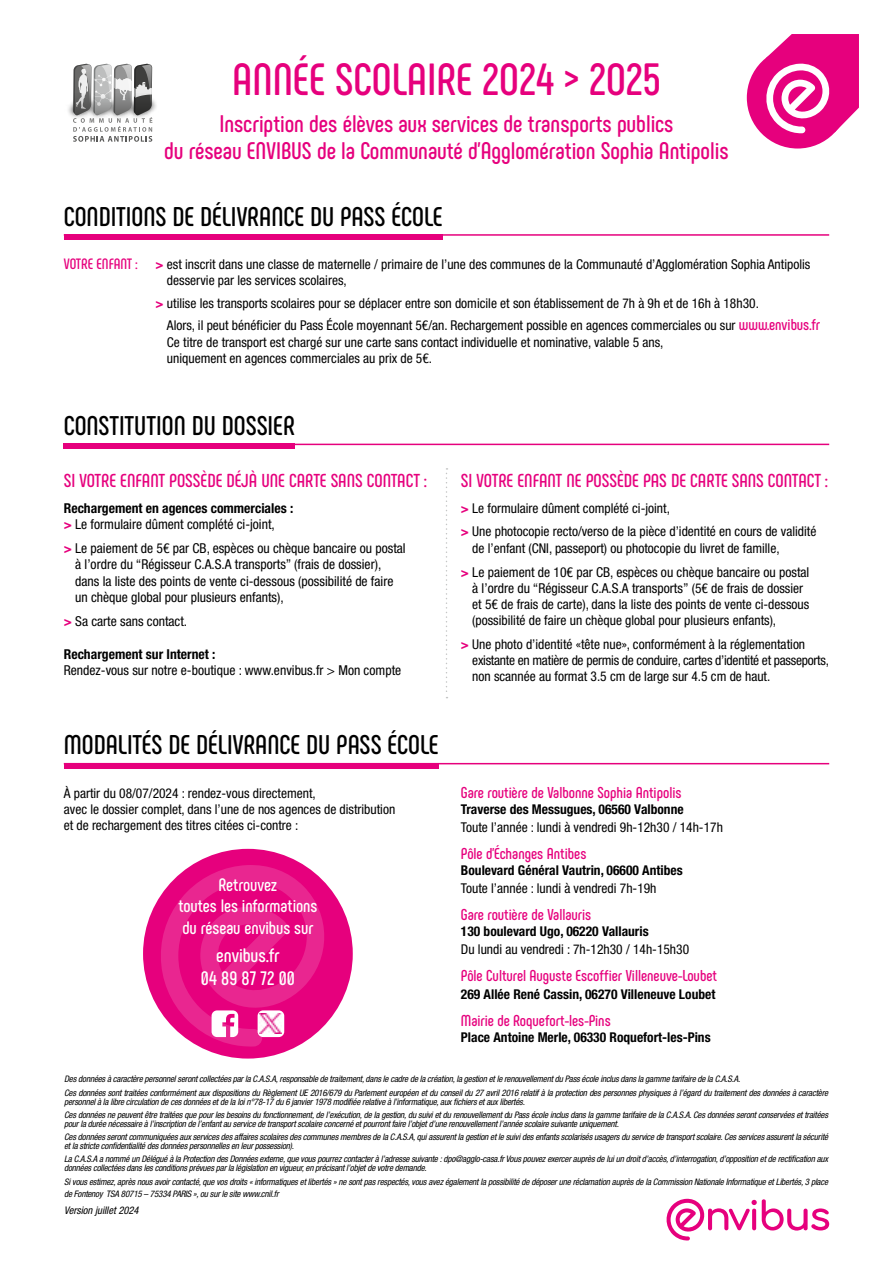
<style>
.page{position:relative;width:893px;height:1263px;background:#fff}
.page>*{position:absolute;margin:0;border:0;box-sizing:border-box;transform-origin:0 0}
.t1{font:700 45px "Phenomena";color:#e6007d}
.t2{font:700 27px "Phenomena";color:#000}
.t3{font:700 24px/27px "Phenomena";color:#e6007d;text-align:center}
.t4{font:700 19.5px/23.4px "Phenomena";color:#fff;text-align:center}
.t5{font:700 18.75px "Phenomena";color:#e6007d}
.t6{font:700 18px/21.6px "Phenomena";color:#fff;text-align:center}
.t7{font:700 15.75px "Phenomena";color:#e6007d}
.t8{font:condensed 13.65px/16.4px "Helvetica Neue LT Std";color:#000}
.t9{font:700 condensed 13.65px "Helvetica Neue LT Std";color:#000}
.t10{font:condensed 13.5px/16.2px "Helvetica Neue LT Std";color:#000}
.t11{font:700 condensed 13.5px "Helvetica Neue LT Std";color:#000}
.t12{font:italic condensed 10.5px "Helvetica Neue LT Std";color:#000}
.t13{font:italic condensed 9px/13.2px "Helvetica Neue LT Std";letter-spacing:-.02em;color:#000}
.s1{font-family:"Phenomena";font-weight:700;font-stretch:normal;font-size:15px;color:#e6007d}
.s2{font-weight:700;color:#e6007d}
.s3{font-family:"Phenomena";font-weight:700;font-stretch:normal;font-size:15.75px;color:#e6007d}
.s4{font-weight:700}
.s5{font-weight:700;font-size:13.5px;color:#e6007d}
.s6{font-size:13.5px}
</style>
<div class="page">
<div style="left:143px;top:849px;width:210px;height:209px;background:#e6007d;border-radius:50%"></div>
<div style="left:747px;top:47px;width:101px;height:102px;background:#e6007d;border-radius:50%"></div>
<svg style="left:766px;top:34px;width:93px;height:99px"></svg>
<img style="left:68px;top:102px;width:5px;height:15px">
<img style="left:152px;top:99px;width:4px;height:22px">
<svg style="left:73px;top:64px;width:79px;height:78px"></svg>
<hr style="left:64px;top:444px;width:765px;height:1px;background:#e6007d">
<hr style="left:64px;top:763px;width:765px;height:1px;background:#e6007d">
<svg style="left:446px;top:468px;width:1px;height:230px"></svg>
<div style="left:64px;top:444px;width:231px;height:5px;background:#e6007d"></div>
<div style="left:64px;top:763px;width:375px;height:5px;background:#e6007d"></div>
<svg style="left:666px;top:1198px;width:163px;height:43px"></svg>
<hr style="left:64px;top:234px;width:765px;height:2px;background:#e6007d">
<div style="left:64px;top:234px;width:378px;height:6px;background:#e6007d"></div>
<svg style="left:152px;top:864px;width:177px;height:183px"></svg>
<div style="left:258px;top:1010px;width:26px;height:27px;background:#fff;border-radius:5px"></div>
<img style="left:260px;top:1013px;width:22px;height:21px">
<h1 class="t1" style="left:232px;top:52px;width:430px">ANNÉE SCOLAIRE 2O24 &gt; 2O25</h1>
<h3 class="t3" style="left:164px;top:110px;width:566px">Inscription des élèves aux services de transports publics<br>du réseau ENVIBUS de la Communauté d’Agglomération Sophia Antipolis</h3>
<h2 class="t2" style="left:64px;top:200px;width:380px">CONDITIONS DE DÉLIVRANCE DU PASS ÉCOLE</h2>
<h3 class="t10" style="left:167px;top:256px;width:645px;text-indent:-103px"><span class="s1">VOTRE ENFANT :</span> <span class="s2">&gt;</span> est inscrit dans une classe de maternelle / primaire de l’une des communes de la Communauté d’Agglomération Sophia Antipolis desservie par les services scolaires,</h3>
<p class="t10" style="left:167px;top:292px;width:655px;line-height:22.5px;text-indent:-11px"><span class="s2">&gt;</span> utilise les transports scolaires pour se déplacer entre son domicile et son établissement de 7h à 9h et de 16h à 18h30.<br>Alors, il peut bénéficier du Pass École moyennant 5€/an. Rechargement possible en agences commerciales ou sur <span class="s3">www.envibus.fr</span></p>
<h3 class="t10" style="left:167px;top:334px;width:498px">Ce titre de transport est chargé sur une carte sans contact individuelle et nominative, valable 5 ans, uniquement en agences commerciales au prix de 5€.</h3>
<h2 class="t2" style="left:64px;top:409px;width:233px">CONSTITUTION DU DOSSIER</h2>
<h3 class="t5" style="left:64px;top:469px;width:365px">SI VOTRE ENFANT POSSÈDE DÉJÀ UNE CARTE SANS CONTACT :</h3>
<h3 class="t5" style="left:461px;top:469px;width:369px">SI VOTRE ENFANT NE POSSÈDE PAS DE CARTE SANS CONTACT :</h3>
<h3 class="t8" style="left:64px;top:499px;width:231px"><span class="s4">Rechargement en agences commerciales : </span><span class="s2">&gt;</span> Le formulaire dûment complété ci-joint,</h3>
<h3 class="t8" style="left:75px;top:540px;width:332px;text-indent:-11px"><span class="s2">&gt;</span> Le paiement de 5€ par CB, espèces ou chèque bancaire ou postal à l’ordre du “Régisseur C.A.S.A transports” (frais de dossier), dans la liste des points de vente ci-dessous (possibilité de faire un chèque global pour plusieurs enfants),</h3>
<h3 class="t8" style="left:64px;top:613px;width:125px"><span class="s2">&gt;</span> Sa carte sans contact.</h3>
<h3 class="t9" style="left:64px;top:645px;width:153px">Rechargement sur Internet :</h3>
<h3 class="t8" style="left:64px;top:662px;width:339px">Rendez-vous sur notre e-boutique : www.envibus.fr &gt; Mon compte</h3>
<h3 class="t10" style="left:461px;top:496px;width:357px;line-height:23.7px"><span class="s2">&gt;</span> Le formulaire dûment complété ci-joint,<br><span class="s2">&gt;</span> Une photocopie recto/verso de la pièce d’identité en cours de validité</h3>
<h3 class="t10" style="left:472px;top:540px;width:309px">de l’enfant (CNI, passeport) ou photocopie du livret de famille,</h3>
<h3 class="t8" style="left:461px;top:563px;width:350px;text-align:center"><span class="s5">&gt;</span> Le paiement de 10€ par CB, espèces ou chèque bancaire ou postal à l’ordre du “Régisseur C.A.S.A transports” <span class="s6">(5€ de frais de dossier</span></h3>
<h3 class="t10" style="left:472px;top:596px;width:338px">et 5€ de frais de carte), dans la liste des points de vente ci-dessous (possibilité de faire un chèque global pour plusieurs enfants),</h3>
<h3 class="t10" style="left:472px;top:636px;width:358px;text-indent:-11px"><span class="s2">&gt;</span> Une photo d’identité «tête nue», conformément à la réglementation existante en matière de permis de conduire, cartes d’identité et passeports, non scannée au format 3.5 cm de large sur 4.5 cm de haut.</h3>
<h2 class="t2" style="left:64px;top:729px;width:376px">MODALITÉS DE DÉLIVRANCE DU PASS ÉCOLE</h2>
<h3 class="t10" style="left:64px;top:785px;width:333px">À partir du 08/07/2024 : rendez-vous directement,<br>avec le dossier complet, dans l’une de nos agences de distribution et de rechargement des titres citées ci-contre :</h3>
<h3 class="t7" style="left:461px;top:782px;width:222px">Gare routière de Valbonne Sophia Antipolis</h3>
<h3 class="t11" style="left:461px;top:801px;width:224px">Traverse des Messugues, 06560 Valbonne</h3>
<h3 class="t10" style="left:461px;top:819px;width:263px">Toute l’année : lundi à vendredi 9h-12h30 / 14h-17h</h3>
<h3 class="t7" style="left:461px;top:844px;width:127px">Pôle d’Échanges Antibes</h3>
<h3 class="t11" style="left:461px;top:862px;width:223px">Boulevard Général Vautrin, 06600 Antibes</h3>
<h3 class="t10" style="left:461px;top:880px;width:197px">Toute l’année : lundi à vendredi 7h-19h</h3>
<h3 class="t7" style="left:461px;top:905px;width:132px">Gare routière de Vallauris</h3>
<h3 class="t11" style="left:461px;top:923px;width:189px">130 boulevard Ugo, 06220 Vallauris</h3>
<h3 class="t10" style="left:461px;top:941px;width:230px">Du lundi au vendredi : 7h-12h30 / 14h-15h30</h3>
<h3 class="t7" style="left:461px;top:966px;width:258px">Pôle Culturel Auguste Escoffier Villeneuve-Loubet</h3>
<h3 class="t11" style="left:461px;top:986px;width:256px">269 Allée René Cassin, 06270 Villeneuve Loubet</h3>
<h3 class="t7" style="left:461px;top:1011px;width:151px">Mairie de Roquefort-les-Pins</h3>
<h3 class="t11" style="left:461px;top:1029px;width:251px">Place Antoine Merle, 06330 Roquefort-les-Pins</h3>
<p class="t13" style="left:64px;top:1073px;width:765px">Des données à caractère personnel seront collectées par la C.A.S.A, responsable de traitement, dans le cadre de la création, la gestion et le renouvellement du Pass école inclus dans la gamme tarifaire de la C.A.S.A.<br>Ces données sont traitées conformément aux dispositions du Règlement UE 2016/679 du Parlement européen et du conseil du 27 avril 2016 relatif à la protection des personnes physiques à l’égard du traitement des données à caractère</p>
<p class="t13" style="left:64px;top:1095px;width:765px">personnel à la libre circulation de ces données et de la loi n°78-17 du 6 janvier 1978 modifiée relative à l’informatique, aux fichiers et aux libertés.<br>Ces données ne peuvent être traitées que pour les besoins du fonctionnement, de l’exécution, de la gestion, du suivi et du renouvellement du Pass école inclus dans la gamme tarifaire de la C.A.S.A. Ces données seront conservées et traitées</p>
<p class="t13" style="left:64px;top:1117px;width:765px">pour la durée nécessaire à l’inscription de l’enfant au service de transport scolaire concerné et pourront faire l’objet d’une renouvellement l’année scolaire suivante uniquement.<br>Ces données seront communiquées aux services des affaires scolaires des communes membres de la C.A.S.A, qui assurent la gestion et le suivi des enfants scolarisés usagers du service de transport scolaire. Ces services assurent la sécurité</p>
<p class="t13" style="left:64px;top:1139px;width:765px">et la stricte confidentialité des données personnelles en leur possession).<br>La C.A.S.A a nommé un Délégué à la Protection des Données externe, que vous pourrez contacter à l’adresse suivante : dpo@agglo-casa.fr Vous pouvez exercer auprès de lui un droit d’accès, d’interrogation, d’opposition et de rectification aux</p>
<p class="t13" style="left:64px;top:1162px;width:765px">données collectées dans les conditions prévues par la législation en vigueur, en précisant l’objet de votre demande.<br>Si vous estimez, après nous avoir contacté, que vos droits « informatiques et libertés » ne sont pas respectés, vous avez également la possibilité de déposer une réclamation auprès de la Commission Nationale Informatique et Libertés, 3 place de Fontenoy TSA 80715 – 75334 PARIS », ou sur le site www.cnil.fr</p>
<p class="t12" style="left:64px;top:1204px;width:76px">Version juillet 2024</p>
<h3 class="t6" style="left:178px;top:874px;width:141px">Retrouvez<br>toutes les informations du réseau envibus sur</h3>
<h3 class="t4" style="left:201px;top:943px;width:95px">envibus.fr<br>04 89 87 72 00</h3>
</div>
